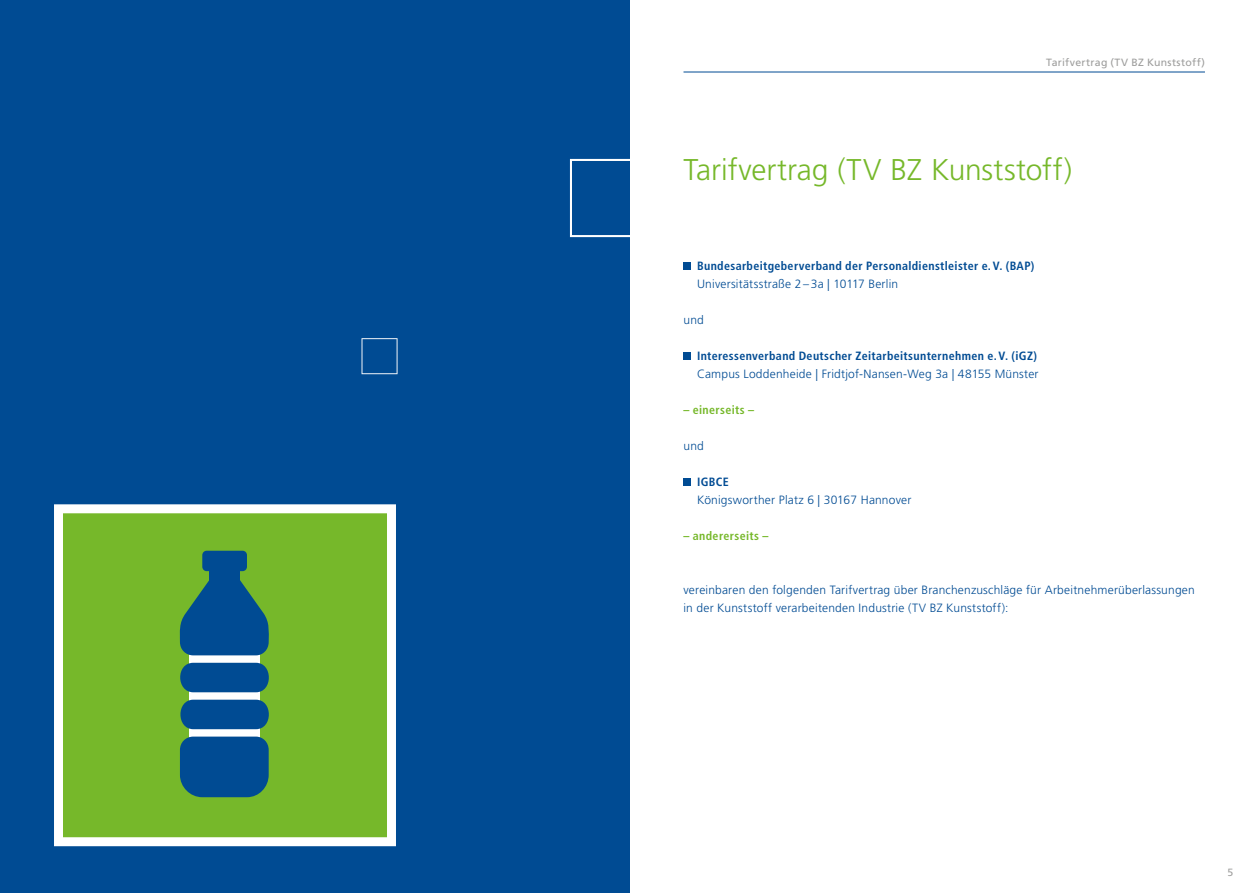
<style>
.page{position:relative;width:1259px;height:893px;background:#fff}
.page>*{position:absolute;margin:0;border:0;box-sizing:border-box;transform-origin:0 0}
.Überschrift_20_pt_gr{font:300 30px "Frutiger LT Pro";letter-spacing:-.005em;color:#76b82a}
.t1{font:300 12px "Frutiger LT Pro";letter-spacing:.015em;color:#004b93}
.t2{font:700 condensed 12px "Frutiger LT Pro";letter-spacing:.03em;color:#004b93}
.t3{font:700 condensed 12px "Frutiger LT Pro";letter-spacing:.03em;color:#76b82a}
.t4{font:10.5px "Frutiger LT Pro";letter-spacing:.025em;color:#9d9d9c}
</style>
<div class="page">
<hr style="left:683px;top:72px;width:522px;height:1px;background:#004b93">
<div style="left:683px;top:262px;width:8px;height:8px;background:#004b93"></div>
<div style="left:683px;top:352px;width:8px;height:8px;background:#004b93"></div>
<div style="left:683px;top:478px;width:8px;height:8px;background:#004b93"></div>
<div style="left:0;top:0;width:629px;height:893px;background:#004b93"></div>
<svg style="left:54px;top:504px;width:342px;height:342px;background:#74b051"></svg>
<svg style="left:361px;top:338px;width:36px;height:36px"></svg>
<svg style="left:570px;top:159px;width:60px;height:78px"></svg>
<p class="t4" style="left:1046px;top:56px;width:160px">Tarifvertrag (TV BZ Kunststoff)</p>
<p class="Überschrift_20_pt_gr" style="left:683px;top:152px;width:390px">Tarifvertrag (TV BZ Kunststoff)</p>
<p class="t2" style="left:697px;top:259px;width:339px">Bundesarbeitgeberverband der Personaldienstleister e. V. (BAP)</p>
<p class="t1" style="left:697px;top:277px;width:203px">Universitätsstraße 2 – 3a | 10117 Berlin</p>
<p class="t1" style="left:683px;top:313px;width:22px">und</p>
<p class="t2" style="left:697px;top:349px;width:341px">Interessenverband Deutscher Zeitarbeitsunternehmen e. V. (iGZ)</p>
<p class="t1" style="left:697px;top:367px;width:343px">Campus Loddenheide | Fridtjof-Nansen-Weg 3a | 48155 Münster</p>
<p class="t3" style="left:683px;top:403px;width:72px">– einerseits –</p>
<p class="t1" style="left:683px;top:439px;width:22px">und</p>
<p class="t2" style="left:697px;top:475px;width:33px">IGBCE</p>
<p class="t1" style="left:697px;top:493px;width:216px">Königsworther Platz 6 | 30167 Hannover</p>
<p class="t3" style="left:683px;top:529px;width:86px">– andererseits –</p>
<p class="t1" style="left:683px;top:583px;width:513px">vereinbaren den folgenden Tarifvertrag über Branchenzuschläge für Arbeitnehmerüberlassungen</p>
<p class="t1" style="left:683px;top:601px;width:326px">in der Kunststoff verarbeitenden Industrie (TV BZ Kunststoff):</p>
<p class="t4" style="left:1227px;top:866px;width:7px">5</p>
</div>
